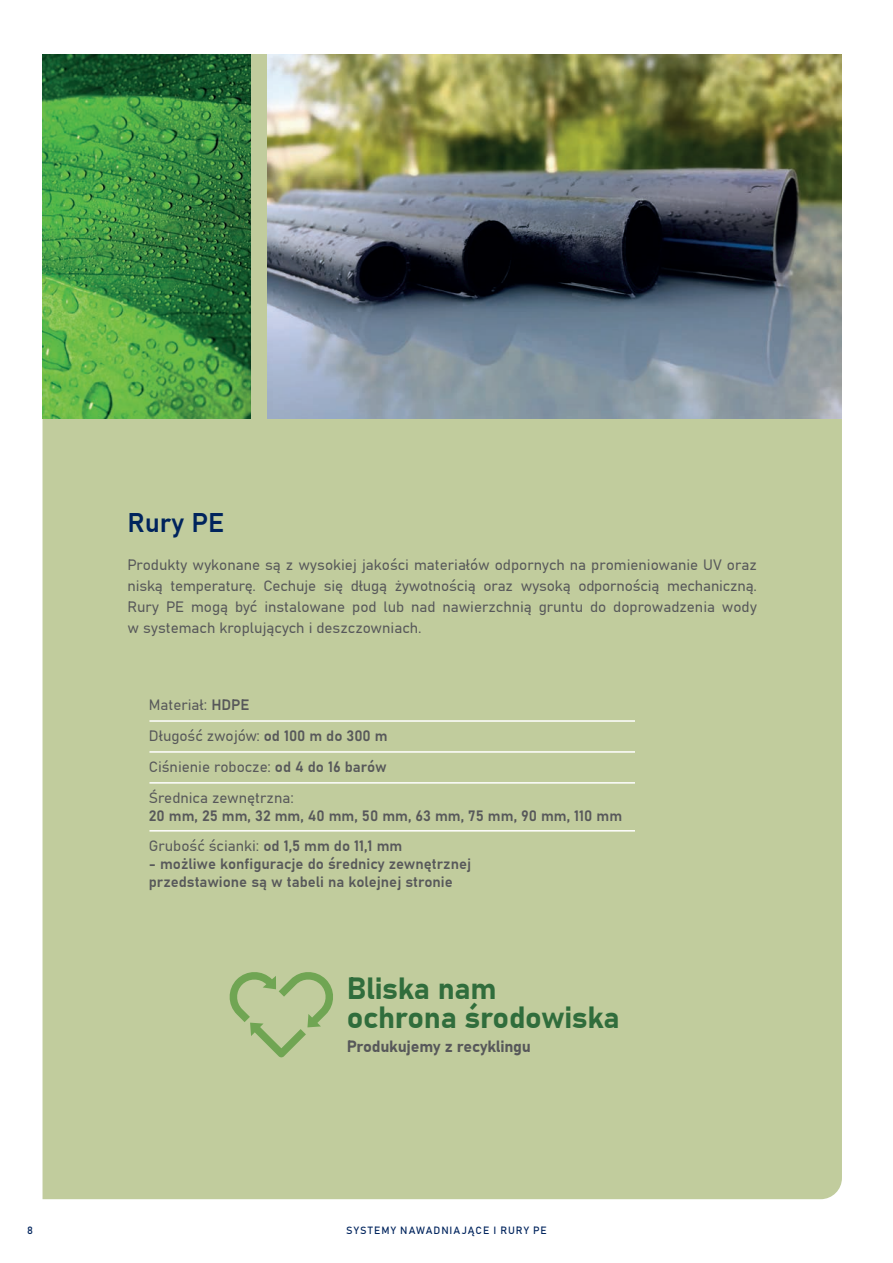
<style>
.page{position:relative;width:893px;height:1263px;background:#fff}
.page>*{position:absolute;margin:0;border:0;box-sizing:border-box;transform-origin:0 0}
.t1{font:30.6px/28.7px "Bahnschrift";letter-spacing:-.01em;color:#306d3c}
.t2{font:27px "Bahnschrift";letter-spacing:-.005em;color:#00245d}
.t3{font:16.35px "Bahnschrift";letter-spacing:-.01em;color:#57585a}
.t4{font:15px/30.8px "Bahnschrift";color:#57585a}
.t5{font:10.5px "Bahnschrift";letter-spacing:.095em;color:#00245d}
</style>
<div class="page">
<div style="left:43px;top:54px;width:799px;height:1145px;background:#c1cc9d"></div>
<img style="left:267px;top:54px;width:575px;height:365px">
<img style="left:43px;top:54px;width:208px;height:365px">
<hr style="left:149px;top:830px;width:486px;height:1px;background:#fff">
<hr style="left:149px;top:782px;width:486px;height:2px;background:#fff">
<hr style="left:149px;top:751px;width:486px;height:2px;background:#fff">
<hr style="left:149px;top:720px;width:486px;height:2px;background:#fff">
<svg style="left:227px;top:970px;width:108px;height:87px"></svg>
<p class="t5" style="left:27px;top:1222px;width:7px">8</p>
<h2 class="t2" style="left:128px;top:502px;width:98px">Rury PE</h2>
<p class="t4" style="left:128px;top:553px;width:631px;line-height:21px;text-align:justify">Produkty wykonane są z wysokiej jakości materiałów odpornych na promieniowanie UV oraz niską temperaturę. Cechuje się długą żywotnością oraz wysoką odpornością mechaniczną.<br>Rury PE mogą być instalowane pod lub nad nawierzchnią gruntu do doprowadzenia wody w systemach kroplujących i deszczowniach.</p>
<p class="t4" style="left:149px;top:689px;width:240px">Materiał: HDPE<br>Długość zwojów: od 100 m do 300 m<br>Ciśnienie robocze: od 4 do 16 barów<br>Średnica zewnętrzna:</p>
<p class="t4" style="left:149px;top:799px;width:475px">20 mm, 25 mm, 32 mm, 40 mm, 50 mm, 63 mm, 75 mm, 90 mm, 110 mm<br>Grubość ścianki: od 1,5 mm do 11,1 mm</p>
<p class="t4" style="left:149px;top:854px;width:324px;line-height:18px">- możliwe konfiguracje do średnicy zewnętrznej przedstawione są w tabeli na kolejnej stronie</p>
<h1 class="t1" style="left:347px;top:972px;width:274px">Bliska nam<br>ochrona środowiska</h1>
<p class="t3" style="left:347px;top:1034px;width:186px">Produkujemy z recyklingu</p>
<p class="t5" style="left:346px;top:1222px;width:202px">SYSTEMY NAWADNIAJĄCE I RURY PE</p>
</div>
